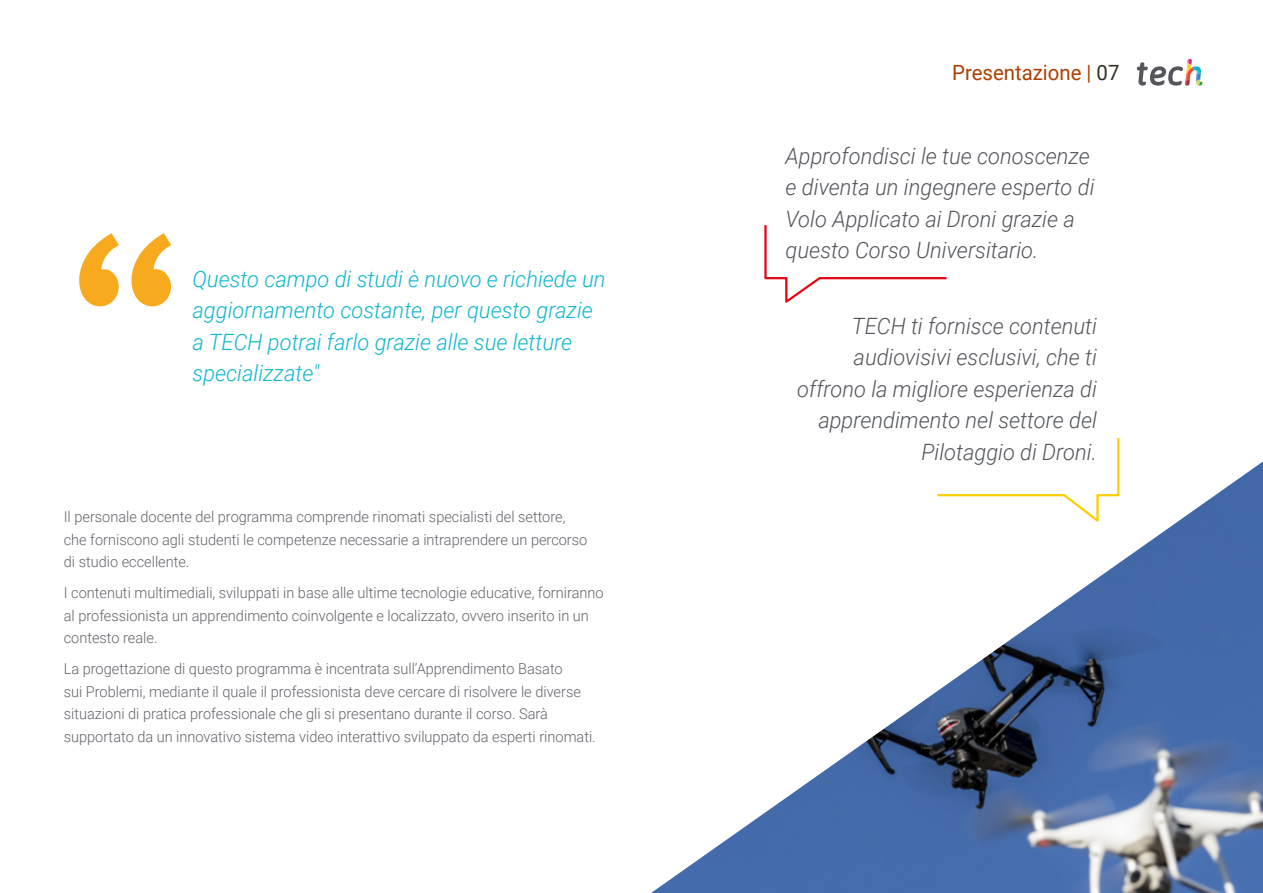
<style>
.page{position:relative;width:1263px;height:893px;background:#fff}
.page>*{position:absolute;margin:0;border:0;box-sizing:border-box;transform-origin:0 0}
.t1{font:italic 300 22.5px/31.5px "Roboto";color:#52555b;text-align:right}
.t2{font:italic 300 22.5px/31.5px "Roboto";color:#0fb6cf}
.t3{font:21px "Roboto";color:#ae4000}
.t4{font:300 15px/22.5px "Roboto";color:#61646a}
.s1{color:#312e20}
</style>
<div class="page">
<svg style="left:79px;top:233px;width:92px;height:73px"></svg>
<img style="left:651px;top:461px;width:612px;height:432px">
<svg style="left:1137px;top:59px;width:65px;height:27px"></svg>
<svg style="left:935px;top:437px;width:185px;height:88px"></svg>
<svg style="left:764px;top:225px;width:183px;height:78px"></svg>
<h1 class="t2" style="left:193px;top:262px;width:414px">Questo campo di studi è nuovo e richiede un aggiornamento costante, per questo grazie a TECH potrai farlo grazie alle sue letture specializzate"</h1>
<p class="t4" style="left:64px;top:505px;width:525px">Il personale docente del programma comprende rinomati specialisti del settore, che forniscono agli studenti le competenze necessarie a intraprendere un percorso di studio eccellente.</p>
<p class="t4" style="left:64px;top:581px;width:541px">I contenuti multimediali, sviluppati in base alle ultime tecnologie educative, forniranno al professionista un apprendimento coinvolgente e localizzato, ovvero inserito in un contesto reale.</p>
<p class="t4" style="left:64px;top:657px;width:533px">La progettazione di questo programma è incentrata sull’Apprendimento Basato<br>sui Problemi, mediante il quale il professionista deve cercare di risolvere le diverse situazioni di pratica professionale che gli si presentano durante il corso. Sarà supportato da un innovativo sistema video interattivo sviluppato da esperti rinomati.</p>
<h2 class="t3" style="left:952px;top:57px;width:169px">Presentazione | <span class="s1">07</span></h2>
<h1 class="t1" style="left:786px;top:139px;width:310px;text-align:left">Approfondisci le tue conoscenze e diventa un ingegnere esperto di<br>Volo Applicato ai Droni grazie a questo Corso Universitario.</h1>
<h1 class="t1" style="left:797px;top:309px;width:301px">TECH ti fornisce contenuti audiovisivi esclusivi, che ti offrono la migliore esperienza di apprendimento nel settore del<br>Pilotaggio di Droni.</h1>
</div>
